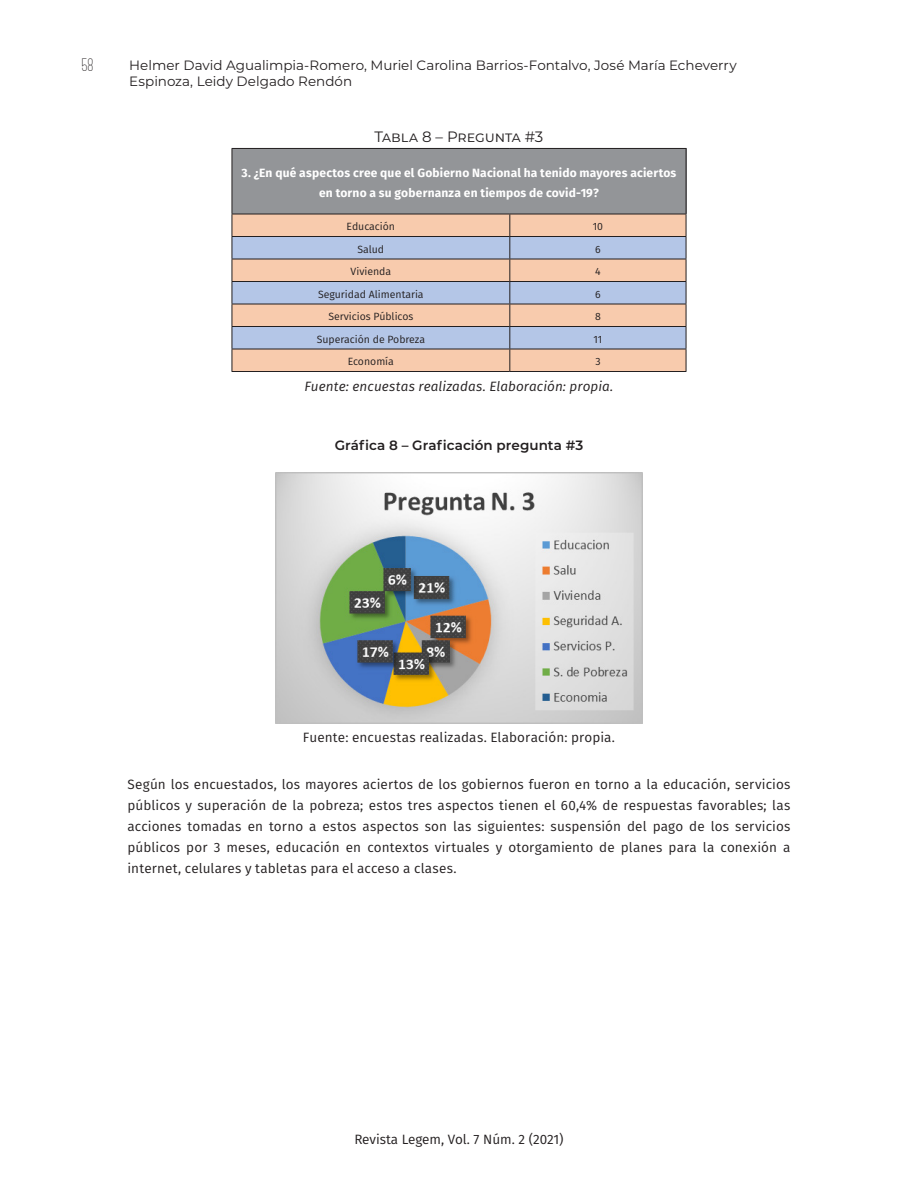
<style>
.page{position:relative;width:918px;height:1188px;background:#fff}
.page>*{position:absolute;margin:0;border:0;box-sizing:border-box;transform-origin:0 0}
.t1{font:300 18px "Canter";color:#231f20}
.Table_-_Title{font:15px "Montserrat";letter-spacing:-.01em;color:#231f20}
.BT_-_1st_Line{font:13.5px/21px "Fira Sans";letter-spacing:.005em;color:#231f20;text-align:justify}
.t2{font:13.5px/16.2px "Montserrat";color:#231f20}
.Table_-_Source{font:italic 13.5px "Fira Sans";letter-spacing:.005em;color:#231f20}
.Images_B_BT{font:13.5px "Fira Sans";letter-spacing:.01em;color:#231f20}
.Images_-_Title{font:600 13.5px "Montserrat";letter-spacing:.005em;color:#231f20}
.Table_-_Header{font:700 12px/19.5px "Fira Sans";letter-spacing:.015em;color:#fff;text-align:center}
.Table_-_Body_Text{font:10.5px "Fira Sans";color:#231f20}
</style>
<div class="page">
<div style="left:232px;top:148px;width:454px;height:66px;background:#939598"></div>
<div style="left:233px;top:215px;width:453px;height:156px;background:#f8cbad"></div>
<svg style="left:233px;top:237px;width:453px;height:112px;background:#cbc5cd"></svg>
<hr style="left:232px;top:148px;width:278px;height:1px;background:#231f20">
<hr style="left:510px;top:148px;width:176px;height:1px;background:#231f20">
<hr style="left:232px;top:149px;width:1px;height:65px;background:#231f20">
<svg style="left:232px;top:215px;width:1px;height:156px"></svg>
<hr style="left:232px;top:214px;width:278px;height:1px;background:#231f20">
<hr style="left:510px;top:214px;width:176px;height:1px;background:#231f20">
<hr style="left:232px;top:236px;width:278px;height:1px;background:#231f20">
<hr style="left:510px;top:236px;width:176px;height:1px;background:#231f20">
<hr style="left:232px;top:259px;width:278px;height:1px;background:#231f20">
<hr style="left:510px;top:259px;width:176px;height:1px;background:#231f20">
<hr style="left:232px;top:281px;width:278px;height:1px;background:#231f20">
<hr style="left:510px;top:281px;width:176px;height:1px;background:#231f20">
<hr style="left:232px;top:304px;width:278px;height:1px;background:#231f20">
<hr style="left:510px;top:304px;width:176px;height:1px;background:#231f20">
<hr style="left:232px;top:326px;width:278px;height:1px;background:#231f20">
<hr style="left:510px;top:326px;width:176px;height:1px;background:#231f20">
<hr style="left:232px;top:349px;width:278px;height:1px;background:#231f20">
<hr style="left:510px;top:349px;width:176px;height:1px;background:#231f20">
<hr style="left:232px;top:371px;width:278px;height:1px;background:#231f20">
<hr style="left:510px;top:371px;width:176px;height:1px;background:#231f20">
<hr style="left:686px;top:149px;width:1px;height:65px;background:#231f20">
<svg style="left:509px;top:214px;width:1px;height:157px"></svg>
<svg style="left:686px;top:214px;width:1px;height:157px"></svg>
<img style="left:276px;top:472px;width:366px;height:252px">
<h1 class="t1" style="left:81px;top:56px;width:14px">58</h1>
<p class="t2" style="left:129px;top:56px;width:609px">Helmer David Agualimpia-Romero, Muriel Carolina Barrios-Fontalvo, José María Echeverry<br>Espinoza, Leidy Delgado Rendón</p>
<p class="Table_-_Title" style="left:375px;top:126px;width:170px">Tabla 8 – Pregunta #3</p>
<p class="Table_-_Header" style="left:242px;top:162px;width:436px">3. ¿En qué aspectos cree que el Gobierno Nacional ha tenido mayores aciertos en torno a su gobernanza en tiempos de covid-19?</p>
<p class="Table_-_Body_Text" style="left:347px;top:219px;width:50px">Educación</p>
<p class="Table_-_Body_Text" style="left:593px;top:219px;width:12px">10</p>
<p class="Table_-_Body_Text" style="left:358px;top:241px;width:28px">Salud</p>
<p class="Table_-_Body_Text" style="left:595px;top:241px;width:7px">6</p>
<p class="Table_-_Body_Text" style="left:351px;top:264px;width:42px">Vivienda</p>
<p class="Table_-_Body_Text" style="left:595px;top:264px;width:7px">4</p>
<p class="Table_-_Body_Text" style="left:318px;top:286px;width:107px">Seguridad Alimentaria</p>
<p class="Table_-_Body_Text" style="left:595px;top:286px;width:7px">6</p>
<p class="Table_-_Body_Text" style="left:328px;top:309px;width:87px">Servicios Públicos</p>
<p class="Table_-_Body_Text" style="left:595px;top:309px;width:7px">8</p>
<p class="Table_-_Body_Text" style="left:317px;top:331px;width:110px">Superación de Pobreza</p>
<p class="Table_-_Body_Text" style="left:594px;top:331px;width:10px">11</p>
<p class="Table_-_Body_Text" style="left:348px;top:354px;width:48px">Economía</p>
<p class="Table_-_Body_Text" style="left:595px;top:354px;width:7px">3</p>
<p class="Table_-_Source" style="left:305px;top:376px;width:310px">Fuente: encuestas realizadas. Elaboración: propia.</p>
<p class="Images_-_Title" style="left:335px;top:436px;width:250px">Gráfica 8 – Graficación pregunta #3</p>
<p class="Images_B_BT" style="left:303px;top:727px;width:314px">Fuente: encuestas realizadas. Elaboración: propia.</p>
<p class="BT_-_1st_Line" style="left:128px;top:773px;width:664px">Según los encuestados, los mayores aciertos de los gobiernos fueron en torno a la educación, servicios públicos y superación de la pobreza; estos tres aspectos tienen el 60,4% de respuestas favorables; las acciones tomadas en torno a estos aspectos son las siguientes: suspensión del pago de los servicios públicos por 3 meses, educación en contextos virtuales y otorgamiento de planes para la conexión a internet, celulares y tabletas para el acceso a clases.</p>
<p class="BT_-_1st_Line" style="left:354px;top:1128px;width:211px">Revista Legem, Vol. 7 Núm. 2 (2021)</p>
</div>
